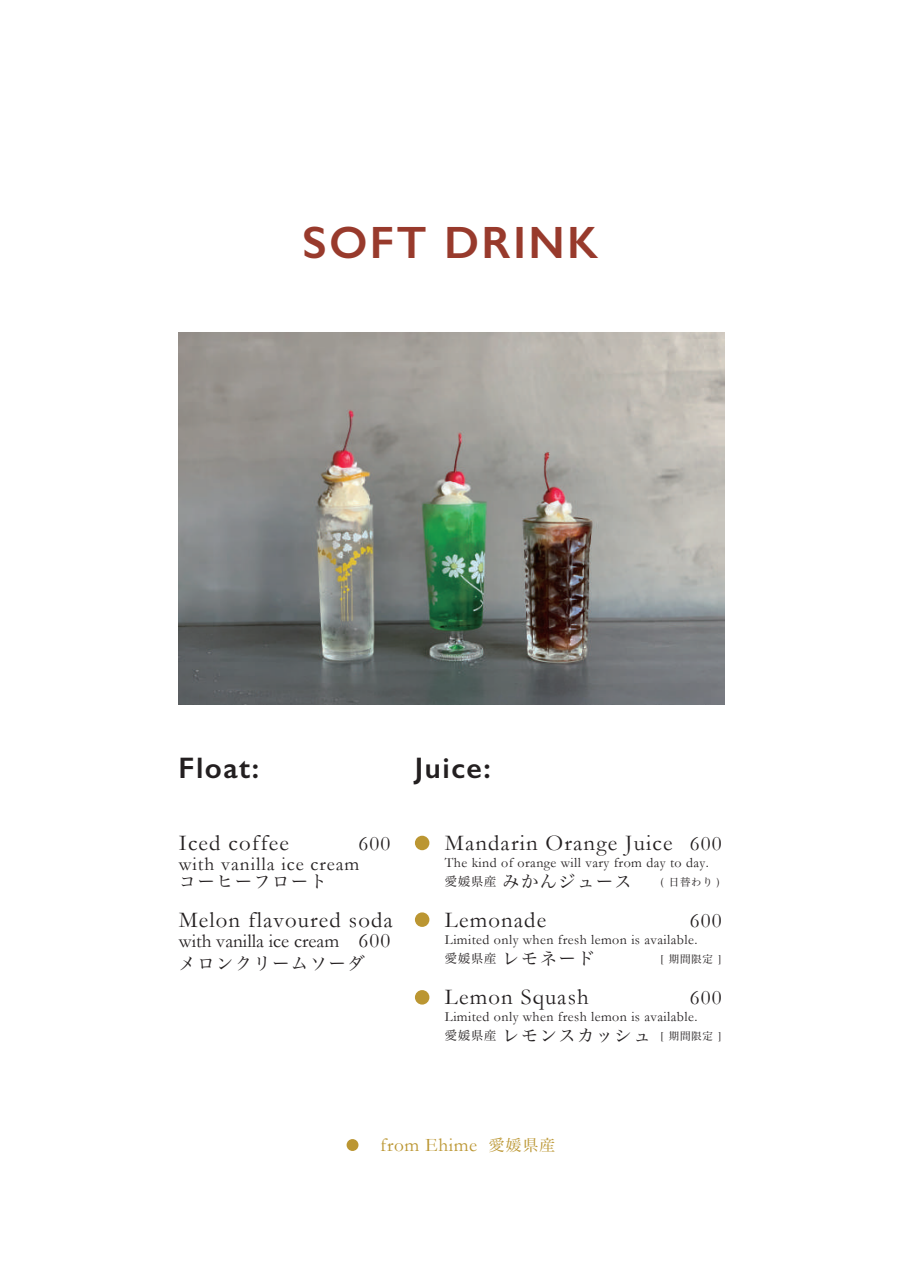
<style>
.page{position:relative;width:903px;height:1275px;background:#fff}
.page>*{position:absolute;margin:0;border:0;box-sizing:border-box;transform-origin:0 0}
.t1{font:600 45.5px "Gill Sans";letter-spacing:.05em;color:#983a2c}
.t2{font:600 29.75px "Gill Sans";letter-spacing:.05em;color:#231f20}
.t3{font:22.75px "Garamond";letter-spacing:.05em;color:#231f20}
.t4{font:21px "Garamond";letter-spacing:.05em;color:#231f20}
.t5{font:19.25px "Garamond";color:#231f20}
.t6{font:19.25px "Garamond";letter-spacing:.05em;color:#231f20}
.t7{font:19.25px "Garamond";letter-spacing:.03em;color:#bb9632}
.t8{font:17.5px "Hira Min Pro W3";letter-spacing:.07em;color:#231f20}
.t9{font:14px "Garamond";letter-spacing:.03em;color:#231f20}
.t10{font:10.5px "Hira Min Pro W3";letter-spacing:.07em;color:#231f20}
.s1{font-size:12.25px}
.s2{font-size:21px}
.s3{font-family:"Hira Min Pro W3";font-size:15.75px}
</style>
<div class="page">
<div style="left:347px;top:1139px;width:11px;height:12px;background:#bb9632;border-radius:50%"></div>
<img style="left:179px;top:332px;width:545px;height:372px">
<div style="left:415px;top:836px;width:14px;height:14px;background:#bb9632;border-radius:50%"></div>
<div style="left:415px;top:912px;width:14px;height:15px;background:#bb9632;border-radius:50%"></div>
<div style="left:415px;top:990px;width:14px;height:14px;background:#bb9632;border-radius:50%"></div>
<h1 class="t1" style="left:302px;top:215px;width:297px">SOFT DRINK</h1>
<h2 class="t2" style="left:179px;top:750px;width:82px">Float:</h2>
<h2 class="t2" style="left:415px;top:750px;width:77px">Juice:</h2>
<h3 class="t3" style="left:179px;top:827px;width:112px">Iced coffee</h3>
<h3 class="t6" style="left:179px;top:851px;width:182px">with vanilla ice cream</h3>
<h3 class="t4" style="left:359px;top:829px;width:33px">600</h3>
<h3 class="t3" style="left:445px;top:827px;width:229px">Mandarin Orange Juice</h3>
<h3 class="t4" style="left:690px;top:829px;width:33px">600</h3>
<p class="t9" style="left:445px;top:853px;width:265px">The kind of orange will vary from day to day.</p>
<p class="t8" style="left:179px;top:866px;width:150px">コーヒーフロート</p>
<p class="t8" style="left:445px;top:866px;width:189px"><span class="s1">愛媛県産</span> みかんジュース</p>
<p class="t10" style="left:660px;top:873px;width:61px">( 日替わり )</p>
<h3 class="t3" style="left:179px;top:904px;width:215px">Melon flavoured soda</h3>
<h3 class="t5" style="left:179px;top:928px;width:213px">with vanilla ice cream <span class="s2">600</span></h3>
<h3 class="t3" style="left:445px;top:904px;width:103px">Lemonade</h3>
<h3 class="t4" style="left:690px;top:906px;width:33px">600</h3>
<p class="t9" style="left:445px;top:930px;width:254px">Limited only when fresh lemon is available.</p>
<p class="t8" style="left:179px;top:949px;width:188px">メロンクリームソーダ</p>
<p class="t8" style="left:445px;top:943px;width:151px"><span class="s1">愛媛県産</span> レモネード</p>
<p class="t10" style="left:660px;top:950px;width:62px">[ 期間限定 ]</p>
<h3 class="t3" style="left:445px;top:981px;width:145px">Lemon Squash</h3>
<h3 class="t4" style="left:690px;top:983px;width:33px">600</h3>
<p class="t9" style="left:445px;top:1007px;width:254px">Limited only when fresh lemon is available.</p>
<p class="t8" style="left:445px;top:1020px;width:207px"><span class="s1">愛媛県産</span> レモンスカッシュ</p>
<p class="t10" style="left:660px;top:1027px;width:62px">[ 期間限定 ]</p>
<h3 class="t7" style="left:380px;top:1132px;width:176px">from Ehime <span class="s3">愛媛県産</span></h3>
</div>
